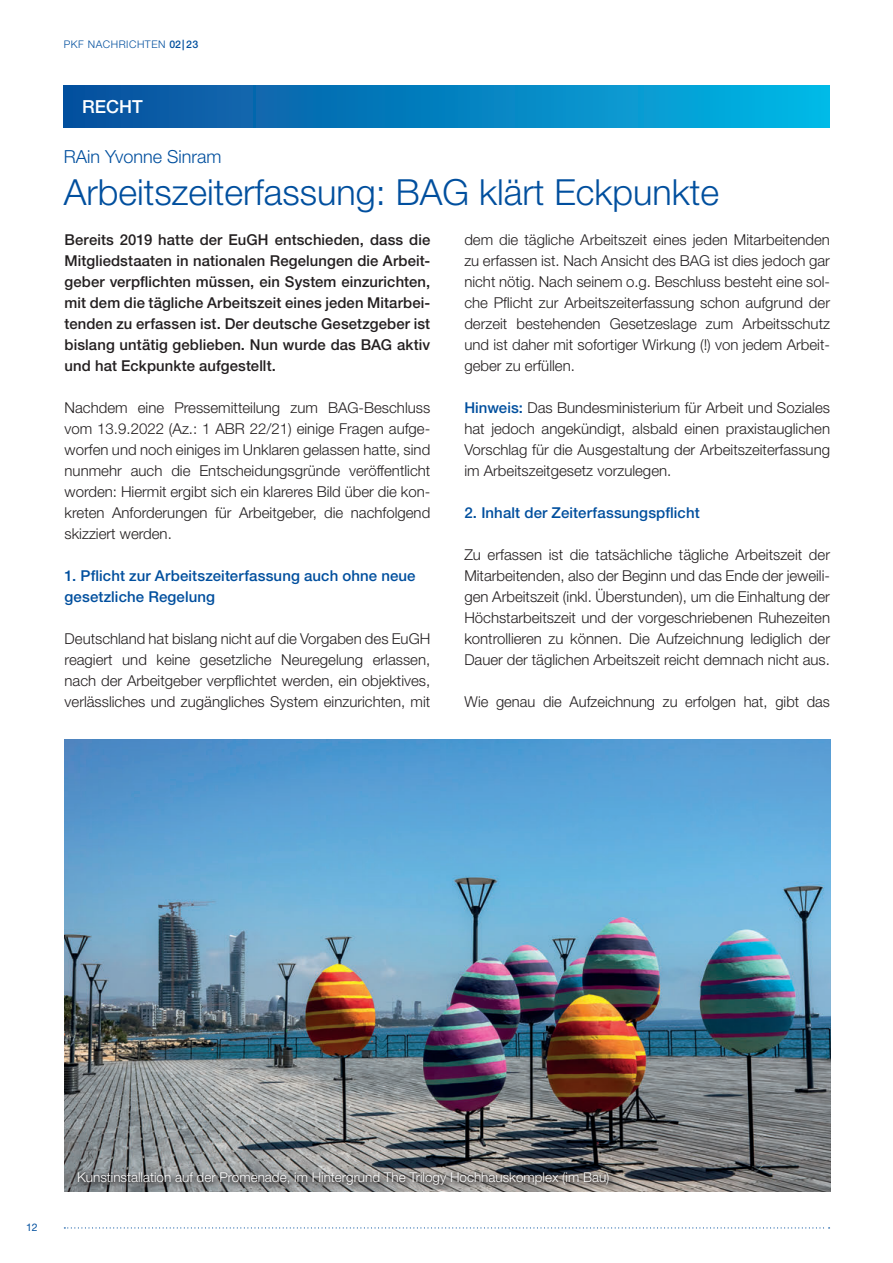
<style>
.page{position:relative;width:893px;height:1263px;background:#fff}
.page>*{position:absolute;margin:0;border:0;box-sizing:border-box;transform-origin:0 0}
.Headline{font:300 36px "Helvetica Neue LT Std";color:#014f9e}
.Autor{font:300 18px "Helvetica Neue LT Std";color:#014f9e}
.Balken-Kategorie{font:500 18px "Helvetica Neue LT Std";color:#fff}
.Copy_Fließtext{font:300 15px/21px "Helvetica Neue LT Std";color:#231f20;text-align:justify}
.Copy_Fließtext-2{font:500 15px/21px "Helvetica Neue LT Std";letter-spacing:.01em;color:#231f20;text-align:justify}
.Zwischentitel{font:500 15px/21px "Helvetica Neue LT Std";letter-spacing:.005em;color:#014f9e}
.BU{font:300 13.5px "Helvetica Neue LT Std";color:#fff}
.t1{font:300 10.5px "Helvetica Neue LT Std";letter-spacing:.05em;color:#014f9e}
.t2{font:10.5px "Helvetica Neue LT Std";color:#014f9e}
.s1{font-weight:500}
.s2{font-weight:500;color:#014f9e}
</style>
<div class="page">
<img style="left:65px;top:739px;width:765px;height:452px">
<svg style="left:64px;top:1227px;width:766px;height:1px"></svg>
<div style="left:77px;top:1171px;width:539px;height:21px;background:#231f20;opacity:.89"></div>
<div style="left:75px;top:1169px;width:537px;height:19px;background:#231f20;opacity:.9"></div>
<div style="left:64px;top:85px;width:765px;height:42px;background:linear-gradient(to right,#0a4d9b,#03b7e5)"></div>
<p class="t1" style="left:64px;top:38px;width:136px">PKF NACHRICHTEN <span class="s1">02 | 23</span></p>
<p class="Balken-Kategorie" style="left:82px;top:95px;width:62px">RECHT</p>
<p class="Autor" style="left:64px;top:146px;width:159px">RAin Yvonne Sinram</p>
<p class="Headline" style="left:64px;top:170px;width:657px">Arbeitszeiterfassung: BAG klärt Eckpunkte</p>
<p class="Copy_Fließtext-2" style="left:65px;top:229px;width:367px">Bereits 2019 hatte der EuGH entschieden, dass die Mitgliedstaaten in nationalen Regelungen die Arbeit&shy;geber verpflichten müssen, ein System einzurichten, mit dem die tägliche Arbeitszeit eines jeden Mitarbei&shy;tenden zu erfassen ist. Der deutsche Gesetzgeber ist bislang untätig geblieben. Nun wurde das BAG aktiv und hat Eckpunkte aufgestellt.</p>
<p class="Copy_Fließtext" style="left:65px;top:396px;width:367px">Nachdem eine Pressemitteilung zum BAG-Beschluss vom 13.9.2022 (Az.: 1 ABR 22/21) einige Fragen aufge&shy;worfen und noch einiges im Unklaren gelassen hatte, sind nunmehr auch die Entscheidungsgründe veröffentlicht worden: Hiermit ergibt sich ein klareres Bild über die kon&shy;kreten Anforderungen für Arbeitgeber, die nachfolgend skizziert werden.</p>
<p class="Zwischentitel" style="left:65px;top:565px;width:352px">1. Pflicht zur Arbeitszeiterfassung auch ohne neue gesetzliche Regelung</p>
<p class="Copy_Fließtext" style="left:65px;top:627px;width:367px">Deutschland hat bislang nicht auf die Vorgaben des EuGH reagiert und keine gesetzliche Neuregelung erlassen, nach der Arbeitgeber verpflichtet werden, ein objektives, verlässliches und zugängliches System einzurichten, mit</p>
<p class="Copy_Fließtext" style="left:464px;top:228px;width:367px">dem die tägliche Arbeitszeit eines jeden Mitarbeitenden zu erfassen ist. Nach Ansicht des BAG ist dies jedoch gar nicht nötig. Nach seinem o.g. Beschluss besteht eine sol&shy;che Pflicht zur Arbeitszeiterfassung schon aufgrund der derzeit bestehenden Gesetzeslage zum Arbeitsschutz und ist daher mit sofortiger Wirkung (!) von jedem Arbeit&shy;geber zu erfüllen.</p>
<p class="Copy_Fließtext" style="left:464px;top:396px;width:367px"><span class="s2">Hinweis:</span> Das Bundesministerium für Arbeit und Soziales hat jedoch angekündigt, alsbald einen praxistauglichen Vorschlag für die Ausgestaltung der Arbeitszeiterfassung im Arbeitszeitgesetz vorzulegen.</p>
<p class="Zwischentitel" style="left:464px;top:502px;width:237px">2. Inhalt der Zeiterfassungspflicht</p>
<p class="Copy_Fließtext" style="left:464px;top:543px;width:367px">Zu erfassen ist die tatsächliche tägliche Arbeitszeit der Mitarbeitenden, also der Beginn und das Ende der jeweili&shy;gen Arbeitszeit (inkl. Überstunden), um die Einhaltung der Höchstarbeitszeit und der vorgeschriebenen Ruhezeiten kontrollieren zu können. Die Aufzeichnung lediglich der Dauer der täglichen Arbeitszeit reicht demnach nicht aus.</p>
<p class="Copy_Fließtext" style="left:464px;top:690px;width:367px">Wie genau die Aufzeichnung zu erfolgen hat, gibt das</p>
<p class="t2" style="left:26px;top:1220px;width:13px">12</p>
<p class="BU" style="left:77px;top:1169px;width:534px">Kunstinstallation auf der Promenade, im Hintergrund The Trilogy Hochhauskomplex (im Bau)</p>
</div>
